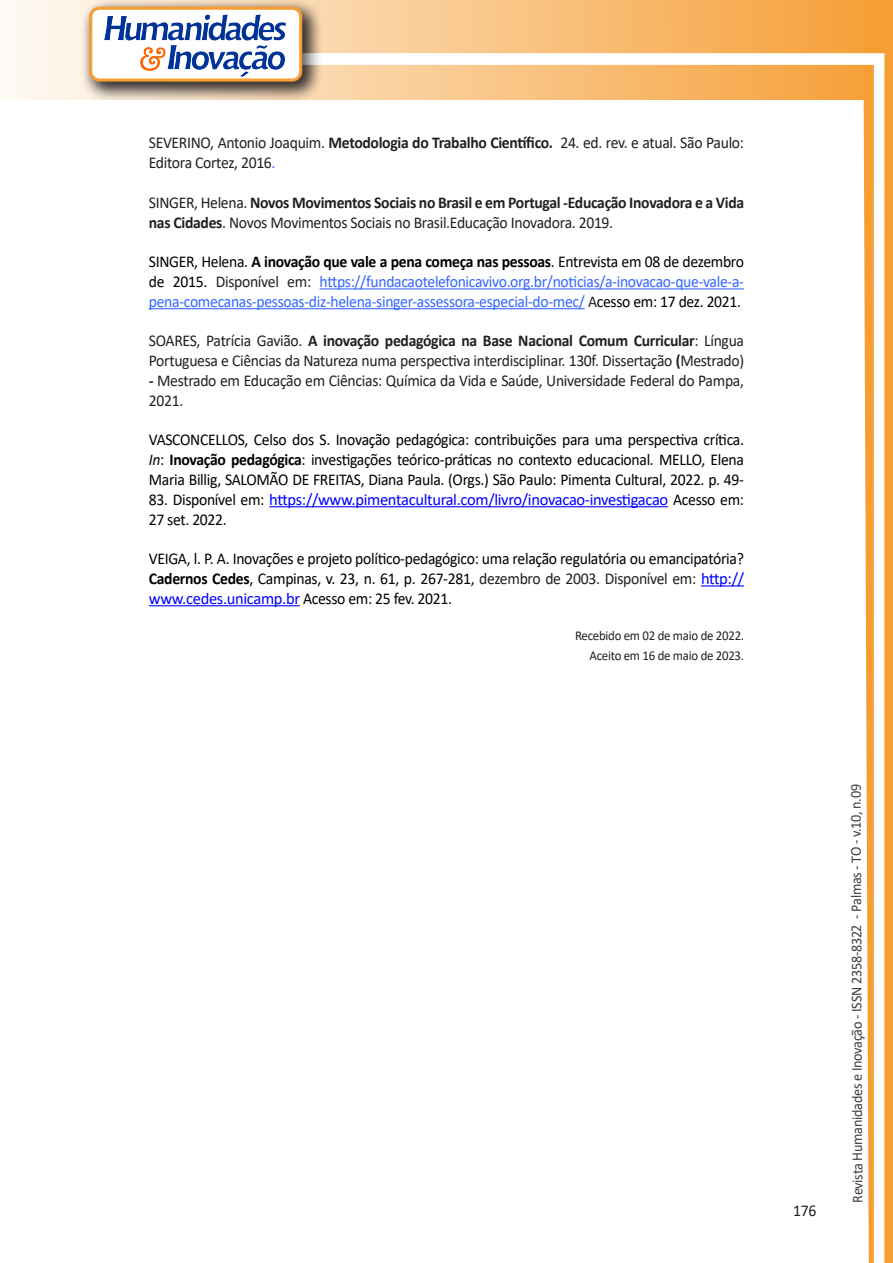
<style>
.page{position:relative;width:893px;height:1263px;background:#fff}
.page>*{position:absolute;margin:0;border:0;box-sizing:border-box;transform-origin:0 0}
.texto{font:16.5px/19.8px "Calibri";letter-spacing:-.02em;color:#000;text-align:justify;scale:.95 1}
.texto-2{font:16.5px/19.8px "Calibri";letter-spacing:-.02em;color:#231f20;scale:.95 1}
.texto-3{font:16.5px/19.8px "Calibri";letter-spacing:-.02em;color:#36f;text-align:justify;scale:.95 1}
.texto-4{font:700 16.5px/19.8px "Calibri";letter-spacing:-.02em;color:#231f20;scale:.95 1}
.texto-5{font:16.5px/19.8px "Calibri";letter-spacing:-.02em;color:#00f}
.t1{font:15px "Calibri";letter-spacing:-.025em;color:#3e3e3f;scale:.95 1}
.texto-6{font:13.5px "Calibri";letter-spacing:-.02em;color:#231f20;scale:.95 1}
.s1{font-weight:700}
.s2{color:#36f}
.s3{font-weight:400}
.s4{color:#000}
.s5{font-weight:700;color:#000}
.s6{color:#231f20}
.s7{font-style:italic}
.s8{color:#00f}
</style>
<div class="page">
<svg style="left:5px;top:0;width:858px;height:100px;background:#f9c484"></svg>
<div style="left:302px;top:53px;width:582px;height:12px;background:#fff;border:2px solid #fff"></div>
<svg style="left:863px;top:0;width:30px;height:1263px"></svg>
<div style="left:81px;top:0;width:241px;height:102px;background:#231f20;opacity:.75"></div>
<div style="left:91px;top:8px;width:210px;height:72px;background:#fff;border-radius:9px"></div>
<img style="left:104px;top:14px;width:181px;height:62px">
<div style="left:89px;top:7px;width:213px;height:75px;border:3px solid #f69e34;border-radius:9px"></div>
<hr style="left:320px;top:288px;width:424px;height:1px;background:#36f">
<hr style="left:149px;top:308px;width:436px;height:1px;background:#36f">
<hr style="left:269px;top:506px;width:399px;height:1px;background:#00f">
<hr style="left:701px;top:585px;width:43px;height:1px;background:#00f">
<hr style="left:149px;top:605px;width:151px;height:1px;background:#00f">
<p class="texto-2" style="left:149px;top:133px;width:628px">SEVERINO, Antonio Joaquim. <span class="s1">Metodologia do Trabalho Científico.</span> 24. ed. rev. e atual. São Paulo:<br>Editora Cortez, 2016<span class="s2">.</span></p>
<p class="texto-4" style="left:149px;top:192px;width:628px"><span class="s3">SINGER, Helena.</span> Novos Movimentos Sociais no Brasil e em Portugal -Educação Inovadora e a Vida nas Cidades<span class="s3">. Novos Movimentos Sociais no Brasil.Educação Inovadora. 2019.</span></p>
<p class="texto-3" style="left:149px;top:251px;width:628px"><span class="s4">SINGER, Helena.</span> <span class="s5">A inovação que vale a pena começa nas pessoas</span><span class="s4">. Entrevista em 08 de dezembro de 2015.</span> <span class="s6">Disponível em:</span> https://fundacaotelefonicavivo.org.br/noticias/a-inovacao-que-vale-a&shy;pena-comecanas-pessoas-diz-helena-singer-assessora-especial-do-mec/ <span class="s6">A</span><span class="s4">cesso em: 17 dez. 2021.</span></p>
<p class="texto-2" style="left:149px;top:331px;width:628px">SOARES, Patrícia Gavião. <span class="s1">A inovação pedagógica na Base Nacional Comum Curricular</span>: Língua<br>Portuguesa e Ciências da Natureza numa perspectiva interdisciplinar. 130f. Dissertação <span class="s1">(</span>Mestrado)</p>
<p class="texto-2" style="left:149px;top:370px;width:628px"><span class="s1">-</span> Mestrado em Educação em Ciências: Química da Vida e Saúde, Universidade Federal do Pampa,<br>2021.</p>
<p class="texto" style="left:149px;top:430px;width:628px">VASCONCELLOS, Celso dos S. Inovação pedagógica: contribuições para uma perspectiva crítica.<br><span class="s7">In</span>: <span class="s1">Inovação pedagógica</span>: investigações teórico-práticas no contexto educacional. MELLO, Elena Maria Billig, SALOMÃO DE FREITAS, Diana Paula. (Orgs.) São Paulo: Pimenta Cultural, 2022. p. 49-</p>
<p class="texto-5" style="left:149px;top:489px;width:597px"><span class="s4">83. Disponível em:</span> https://www.pimentacultural.com/livro/inovacao-investigacao <span class="s4">Acesso em:<br>27 set. 2022.</span></p>
<p class="texto" style="left:149px;top:548px;width:628px">VEIGA, l. P. A. Inovações e projeto político-pedagógico: uma relação regulatória ou emancipatória?<br><span class="s1">Cadernos Cedes</span>, Campinas, v. 23, n. 61, p. 267-281, <span class="s6">dezembro de 2003. Disponível em:</span> <span class="s8">http:// www.cedes.unicamp.br</span> Acesso em: 25 fev. 2021.</p>
<p class="texto-6" style="left:575px;top:626px;width:179px">Recebido em 02 de maio de 2022.</p>
<p class="texto-6" style="left:590px;top:646px;width:164px">Aceito em 16 de maio de 2023.</p>
<p class="texto-2" style="left:793px;top:1200px;width:26px">176</p>
<p class="t1" style="left:846px;top:1203px;width:442px;rotate:-90deg">Revista Humanidades e Inovação - ISSN 2358-8322 - Palmas - TO - v.10, n.09</p>
</div>
